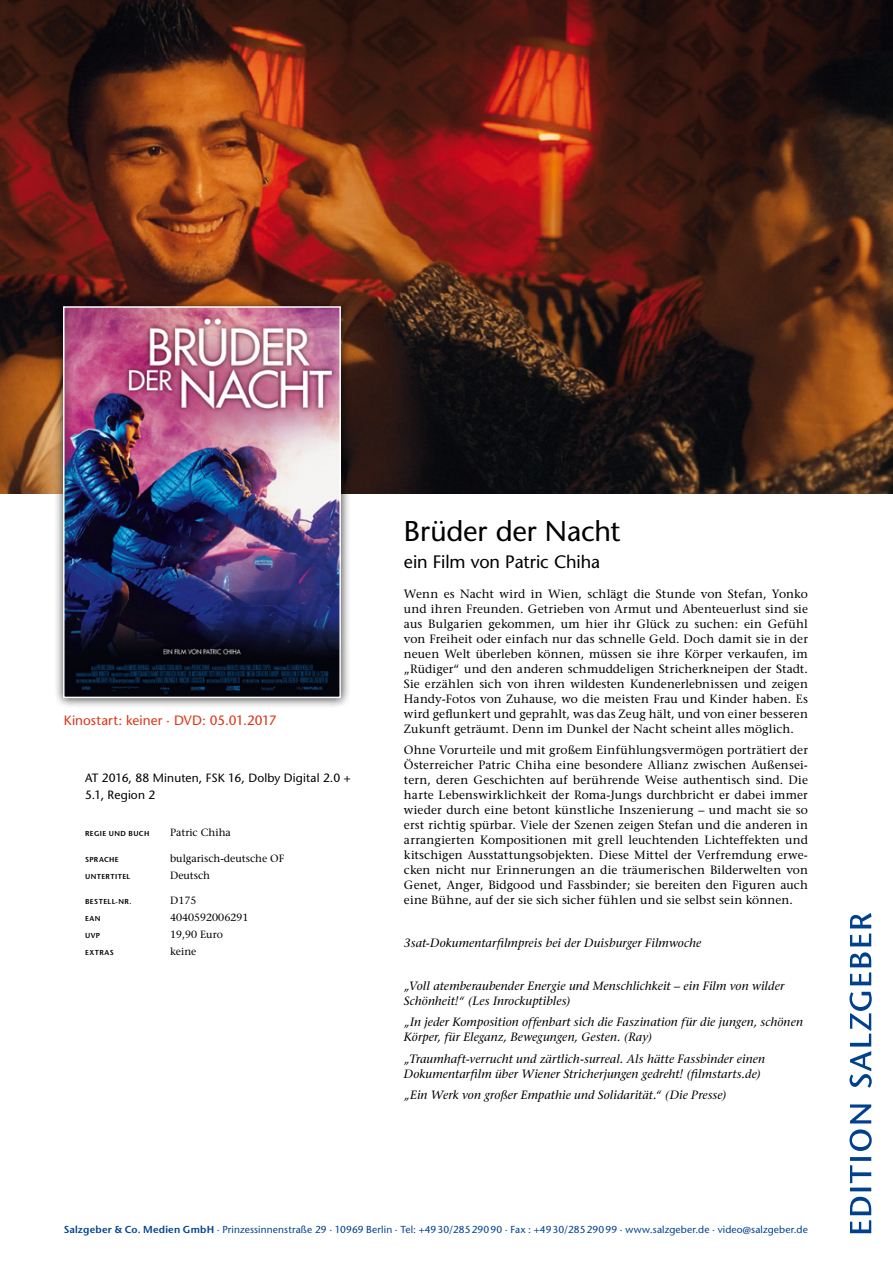
<style>
.page{position:relative;width:893px;height:1263px;background:#fff}
.page>*{position:absolute;margin:0;border:0;box-sizing:border-box;transform-origin:0 0}
.t1{font:28.5px "Stone Sans";letter-spacing:-.005em;color:#000}
.t2{font:18px "Stone Sans";letter-spacing:-.01em;color:#000}
.t3{font:13.5px "Stone Sans";letter-spacing:.005em;color:#dc3417}
.t4{font:500 12px/15px "Stone Serif Std";letter-spacing:.01em;color:#000;text-align:justify}
.t5{font:italic 500 12px/15px "Stone Serif Std";letter-spacing:.01em;color:#000}
.t6{font:12px/17px "Stone Sans";letter-spacing:.01em;color:#000}
.t7{font:500 10.5px "Stone Serif Std";color:#000}
.t8{font:10.2px "Stone Sans";letter-spacing:.015em;color:#00418f}
.t9{font:600 7.2px "Stone Sans";letter-spacing:.055em;color:#000}
.s1{font-weight:600}
</style>
<div class="page">
<img style="left:0;top:0;width:893px;height:493px">
<div style="left:53px;top:296px;width:298px;height:412px;background:#000;opacity:.75"></div>
<img style="left:66px;top:309px;width:272px;height:386px">
<div style="left:63px;top:306px;width:278px;height:392px;border:2px solid #fff"></div>
<svg style="left:849px;top:913px;width:23px;height:320px"></svg>
<p class="t3" style="left:64px;top:712px;width:214px">Kinostart: keiner · DVD: 05.01.2017</p>
<p class="t6" style="left:85px;top:770px;width:267px">AT 2016, 88 Minuten, FSK 16, Dolby Digital 2.0 +<br>5.1, Region 2</p>
<p class="t9" style="left:85px;top:829px;width:66px">REGIE UND BUCH</p>
<p class="t7" style="left:170px;top:826px;width:62px">Patric Chiha</p>
<p class="t9" style="left:85px;top:855px;width:35px">SPRACHE</p>
<p class="t7" style="left:170px;top:852px;width:116px">bulgarisch-deutsche OF</p>
<p class="t9" style="left:85px;top:872px;width:47px">UNTERTITEL</p>
<p class="t7" style="left:170px;top:869px;width:42px">Deutsch</p>
<p class="t9" style="left:85px;top:897px;width:48px">BESTELL-NR.</p>
<p class="t7" style="left:170px;top:894px;width:28px">D175</p>
<p class="t9" style="left:85px;top:914px;width:17px">EAN</p>
<p class="t7" style="left:170px;top:911px;width:80px">4040592006291</p>
<p class="t9" style="left:85px;top:931px;width:17px">UVP</p>
<p class="t7" style="left:170px;top:928px;width:54px">19,90 Euro</p>
<p class="t9" style="left:85px;top:948px;width:30px">EXTRAS</p>
<p class="t7" style="left:170px;top:945px;width:28px">keine</p>
<h1 class="t1" style="left:404px;top:514px;width:218px">Brüder der Nacht</h1>
<h2 class="t2" style="left:404px;top:551px;width:198px">ein Film von Patric Chiha</h2>
<p class="t4" style="left:404px;top:586px;width:405px">Wenn es Nacht wird in Wien, schlägt die Stunde von Stefan, Yonko und ihren Freunden. Getrieben von Armut und Abenteuerlust sind sie aus Bulgarien gekommen, um hier ihr Glück zu suchen: ein Gefühl von Freiheit oder einfach nur das schnelle Geld. Doch damit sie in der neuen Welt überleben können, müssen sie ihre Körper verkaufen, im „Rüdiger“ und den anderen schmuddeligen Stricherkneipen der Stadt.<br>Sie erzählen sich von ihren wildesten Kundenerlebnissen und zeigen Handy-Fotos von Zuhause, wo die meisten Frau und Kinder haben. Es wird geflunkert und geprahlt, was das Zeug hält, und von einer besseren Zukunft geträumt. Denn im Dunkel der Nacht scheint alles möglich.</p>
<p class="t4" style="left:404px;top:742px;width:405px">Ohne Vorurteile und mit großem Einfühlungsvermögen porträtiert der Österreicher Patric Chiha eine besondere Allianz zwischen Außensei&shy;tern, deren Geschichten auf berührende Weise authentisch sind. Die harte Lebenswirklichkeit der Roma-Jungs durchbricht er dabei immer wieder durch eine betont künstliche Inszenierung – und macht sie so erst richtig spürbar. Viele der Szenen zeigen Stefan und die anderen in arrangierten Kompositionen mit grell leuchtenden Lichteffekten und kitschigen Ausstattungsobjekten. Diese Mittel der Verfremdung erwe&shy;cken nicht nur Erinnerungen an die träumerischen Bilderwelten von Genet, Anger, Bidgood und Fassbinder; sie bereiten den Figuren auch eine Bühne, auf der sie sich sicher fühlen und sie selbst sein können.</p>
<p class="t5" style="left:404px;top:935px;width:299px">3sat-Dokumentarfilmpreis bei der Duisburger Filmwoche</p>
<p class="t5" style="left:404px;top:978px;width:382px">„Voll atemberaubender Energie und Menschlichkeit – ein Film von wilder<br>Schönheit!“ (Les Inrockuptibles)</p>
<p class="t5" style="left:404px;top:1015px;width:400px">„In jeder Komposition offenbart sich die Faszination für die jungen, schönen<br>Körper, für Eleganz, Bewegungen, Gesten. (Ray)</p>
<p class="t5" style="left:404px;top:1051px;width:363px">„Traumhaft-verrucht und zärtlich-surreal. Als hätte Fassbinder einen<br>Dokumentarfilm über Wiener Stricherjungen gedreht! (filmstarts.de)</p>
<p class="t5" style="left:404px;top:1087px;width:324px">„Ein Werk von großer Empathie und Solidarität.“ (Die Presse)</p>
<p class="t8" style="left:64px;top:1223px;width:746px"><span class="s1">Salzgeber &amp; Co. Medien GmbH</span> · Prinzessinnenstraße 29 · 10969 Berlin · Tel: +4930/28529090 · Fax : +4930/28529099 · www.salzgeber.de · video@salzgeber.de</p>
</div>
